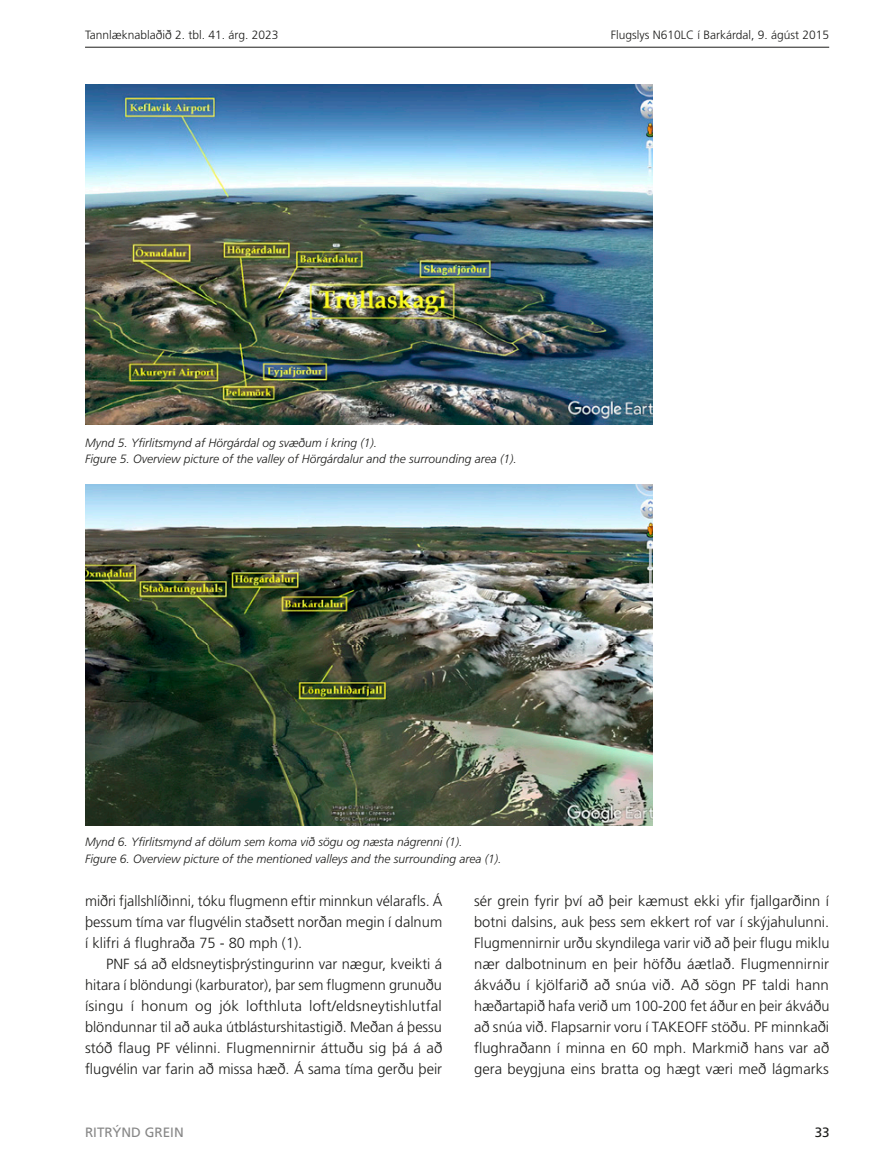
<style>
.page{position:relative;width:893px;height:1170px;background:#fff}
.page>*{position:absolute;margin:0;border:0;box-sizing:border-box;transform-origin:0 0}
.t1{font:300 14.7px/21px "Frutiger LT Std";color:#1d1d1b;text-align:justify}
.t2{font:13.5px "Frutiger LT Std";color:#878787}
.t3{font:13.5px "Frutiger LT Std";color:#1d1d1b}
.t4{font:italic 300 12px/16.5px "Frutiger LT Std";color:#1d1d1b}
.t5{font:300 12px "Frutiger LT Std";color:#1d1d1b}
</style>
<div class="page">
<hr style="left:85px;top:47px;width:744px;height:1px;background:#1d1d1b">
<img style="left:85px;top:484px;width:568px;height:341px">
<img style="left:85px;top:84px;width:568px;height:341px">
<p class="t5" style="left:85px;top:28px;width:195px">Tannlæknablaðið 2. tbl. 41. árg. 2023</p>
<p class="t5" style="left:611px;top:28px;width:220px">Flugslys N610LC í Barkárdal, 9. ágúst 2015</p>
<p class="t4" style="left:85px;top:434px;width:433px">Mynd 5. Yfirlitsmynd af Hörgárdal og svæðum í kring (1).<br>Figure 5. Overview picture of the valley of Hörgárdalur and the surrounding area (1).</p>
<p class="t4" style="left:85px;top:833px;width:418px">Mynd 6. Yfirlitsmynd af dölum sem koma við sögu og næsta nágrenni (1).<br>Figure 6. Overview picture of the mentioned valleys and the surrounding area (1).</p>
<p class="t1" style="left:85px;top:890px;width:359px">miðri fjallshlíðinni, tóku flugmenn eftir minnkun vélarafls. Á þessum tíma var flugvélin staðsett norðan megin í dalnum í klifri á flughraða 75 - 80 mph (1).</p>
<p class="t1" style="left:85px;top:953px;width:359px;text-indent:21px">PNF sá að eldsneytisþrýstingurinn var nægur, kveikti á hitara í blöndungi (karburator), þar sem flugmenn grunuðu ísingu í honum og jók lofthluta loft/eldsneytishlutfal blöndunnar til að auka útblásturshitastigið. Meðan á þessu stóð flaug PF vélinni. Flugmennirnir áttuðu sig þá á að flugvélin var farin að missa hæð. Á sama tíma gerðu þeir</p>
<p class="t1" style="left:474px;top:890px;width:357px">sér grein fyrir því að þeir kæmust ekki yfir fjallgarðinn í botni dalsins, auk þess sem ekkert rof var í skýjahulunni.<br>Flugmennirnir urðu skyndilega varir við að þeir flugu miklu nær dalbotninum en þeir höfðu áætlað. Flugmennirnir ákváðu í kjölfarið að snúa við. Að sögn PF taldi hann hæðartapið hafa verið um 100-200 fet áður en þeir ákváðu að snúa við. Flapsarnir voru í TAKEOFF stöðu. PF minnkaði flughraðann í minna en 60 mph. Markmið hans var að gera beygjuna eins bratta og hægt væri með lágmarks</p>
<p class="t2" style="left:85px;top:1124px;width:100px">RITRÝND GREIN</p>
<p class="t3" style="left:815px;top:1124px;width:17px">33</p>
</div>
